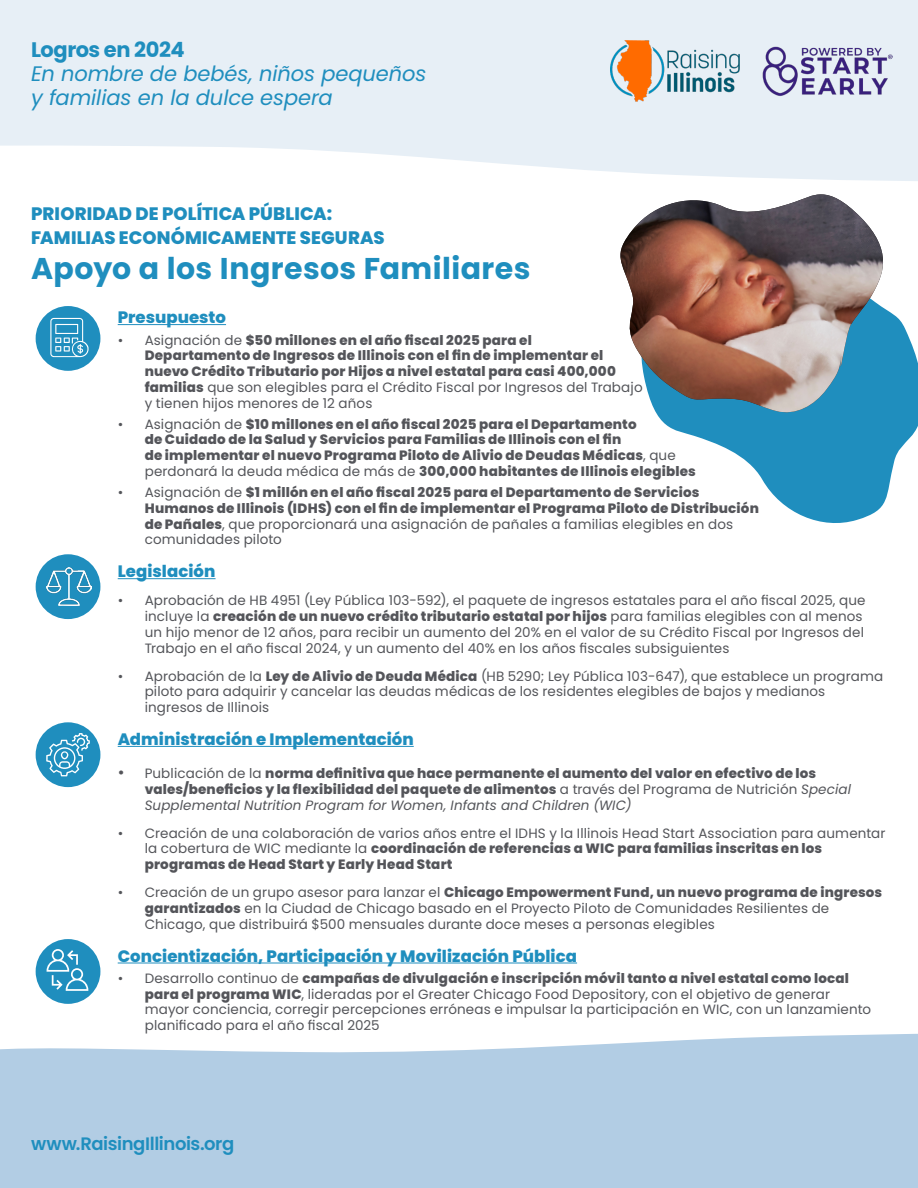
<style>
.page{position:relative;width:918px;height:1188px;background:#fff}
.page>*{position:absolute;margin:0;border:0;box-sizing:border-box;transform-origin:0 0}
.t1{font:700 30px "Poppins";letter-spacing:.015em;color:#1f8ebe}
.t2{font:italic 21px/24px "Poppins";letter-spacing:-.005em;color:#1f8ebe}
.t3{font:700 21px "Poppins";letter-spacing:-.025em;color:#1f8ebe}
.t4{font:800 18px/24px "Poppins";letter-spacing:.005em;color:#1f8ebe}
.t5{font:600 18px "Poppins";letter-spacing:-.025em;color:#1f8ebe}
.t6{font:800 16.5px "Poppins";letter-spacing:.005em;color:#1f8ebe}
.t7{font:13.5px/15.8px "Poppins";letter-spacing:.01em;color:#54555a}
.t8{font:800 13.5px/15.8px "Poppins";letter-spacing:.01em;color:#54555a}
.s1{font-weight:400}
.s2{font-weight:800}
.s3{font-weight:400;font-size:16.5px}
.s4{font-weight:400;font-style:italic}
</style>
<div class="page">
<svg style="left:0;top:0;width:918px;height:181px;fill:#e7eff6"></svg>
<svg style="left:0;top:1033px;width:918px;height:155px;fill:#b2cde4"></svg>
<div style="left:36px;top:722px;width:64px;height:65px;background:#1f8ebe;border-radius:50%"></div>
<svg style="left:46px;top:733px;width:44px;height:43px"></svg>
<div style="left:36px;top:306px;width:64px;height:65px;background:#1f8ebe;border-radius:50%"></div>
<svg style="left:50px;top:318px;width:39px;height:39px"></svg>
<div style="left:36px;top:939px;width:64px;height:65px;background:#1f8ebe;border-radius:50%"></div>
<svg style="left:47px;top:949px;width:41px;height:42px"></svg>
<div style="left:36px;top:554px;width:64px;height:65px;background:#1f8ebe;border-radius:50%"></div>
<img style="left:46px;top:568px;width:46px;height:38px">
<hr style="left:118px;top:324px;width:108px;height:1px;background:#1f8ebe">
<hr style="left:118px;top:578px;width:98px;height:1px;background:#1f8ebe">
<hr style="left:118px;top:746px;width:296px;height:1px;background:#1f8ebe">
<hr style="left:118px;top:963px;width:459px;height:1px;background:#1f8ebe">
<svg style="left:658px;top:315px;width:260px;height:208px;fill:#1f8ebe"></svg>
<img style="left:620px;top:194px;width:274px;height:222px">
<img style="left:611px;top:41px;width:281px;height:61px">
<p class="t3" style="left:31px;top:37px;width:155px">Logros en 2024</p>
<p class="t2" style="left:31px;top:62px;width:397px">En nombre de bebés, niños pequeños y familias en la dulce espera</p>
<p class="t4" style="left:31px;top:202px;width:355px">PRIORIDAD DE POLÍTICA PÚBLICA:<br>FAMILIAS ECONÓMICAMENTE SEGURAS</p>
<p class="t1" style="left:31px;top:251px;width:501px">Apoyo a los Ingresos Familiares</p>
<p class="t6" style="left:118px;top:308px;width:110px">Presupuesto</p>
<p class="t8" style="left:145px;top:332px;width:499px;text-indent:-27px"><span class="s1">• Asignación de</span> $50 millones en el año fiscal 2025 para el<br>Departamento de Ingresos de Illinois con el fin de implementar el nuevo Crédito Tributario por Hijos a nivel estatal para casi 400,000 familias <span class="s1">que son elegibles para el Crédito Fiscal por Ingresos del Trabajo y tienen hijos menores de 12 años</span></p>
<p class="t8" style="left:145px;top:416px;width:553px;text-indent:-27px"><span class="s1">• Asignación de</span> $10 millones en el año fiscal 2025 para el Departamento<br>de Cuidado de la Salud y Servicios para Familias de Illinois con el fin<br>de implementar el nuevo Programa Piloto de Alivio de Deudas Médicas<span class="s1">, que perdonará la deuda médica de más de</span> 300,000 habitantes de Illinois elegibles</p>
<p class="t8" style="left:145px;top:485px;width:616px;text-indent:-27px"><span class="s1">• Asignación de</span> $1 millón en el año fiscal 2025 para el Departamento de Servicios Humanos de Illinois (IDHS) con el fin de implementar el Programa Piloto de Distribución de Pañales<span class="s1">, que proporcionará una asignación de pañales a familias elegibles en dos comunidades piloto</span></p>
<p class="t6" style="left:118px;top:562px;width:99px">Legislación</p>
<p class="t7" style="left:145px;top:593px;width:722px;text-indent:-27px">• Aprobación de HB 4951 (Ley Pública 103-592), el paquete de ingresos estatales para el año fiscal 2025, que incluye la <span class="s2">creación de un nuevo crédito tributario estatal por hijos</span> para familias elegibles con al menos un hijo menor de 12 años, para recibir un aumento del 20% en el valor de su Crédito Fiscal por Ingresos del Trabajo en el año fiscal 2024, y un aumento del 40% en los años fiscales subsiguientes</p>
<p class="t7" style="left:145px;top:668px;width:740px;text-indent:-27px">• Aprobación de la <span class="s2">Ley de Alivio de Deuda Médica</span> (HB 5290; Ley Pública 103-647), que establece un programa piloto para adquirir y cancelar las deudas médicas de los residentes elegibles de bajos y medianos ingresos de Illinois</p>
<p class="t6" style="left:118px;top:730px;width:298px">Administración e Implementación</p>
<p class="t8" style="left:145px;top:766px;width:708px;text-indent:-27px"><span class="s3">•</span> <span class="s1">Publicación de la</span> norma definitiva que hace permanente el aumento del valor en efectivo de los vales/beneficios y la flexibilidad del paquete de alimentos <span class="s1">a través del Programa de Nutrición</span> <span class="s4">Special<br>Supplemental Nutrition Program for Women, Infants and Children (WIC)</span></p>
<p class="t7" style="left:145px;top:825px;width:742px;text-indent:-27px">• Creación de una colaboración de varios años entre el IDHS y la Illinois Head Start Association para aumentar la cobertura de WIC mediante la <span class="s2">coordinación de referencias a WIC para familias inscritas en los programas de Head Start y Early Head Start</span></p>
<p class="t7" style="left:145px;top:885px;width:739px;text-indent:-27px">• Creación de un grupo asesor para lanzar el <span class="s2">Chicago Empowerment Fund, un nuevo programa de ingresos garantizados</span> en la Ciudad de Chicago basado en el Proyecto Piloto de Comunidades Resilientes de<br>Chicago, que distribuirá $500 mensuales durante doce meses a personas elegibles</p>
<p class="t6" style="left:118px;top:946px;width:461px">Concientización, Participación y Movilización Pública</p>
<p class="t7" style="left:145px;top:970px;width:728px;text-indent:-27px">• Desarrollo continuo de <span class="s2">campañas de divulgación e inscripción móvil tanto a nivel estatal como local para el programa WIC</span>, lideradas por el Greater Chicago Food Depository, con el objetivo de generar mayor conciencia, corregir percepciones erróneas e impulsar la participación en WIC, con un lanzamiento planificado para el año fiscal 2025</p>
<p class="t5" style="left:31px;top:1134px;width:205px">www.RaisingIllinois.org</p>
</div>
